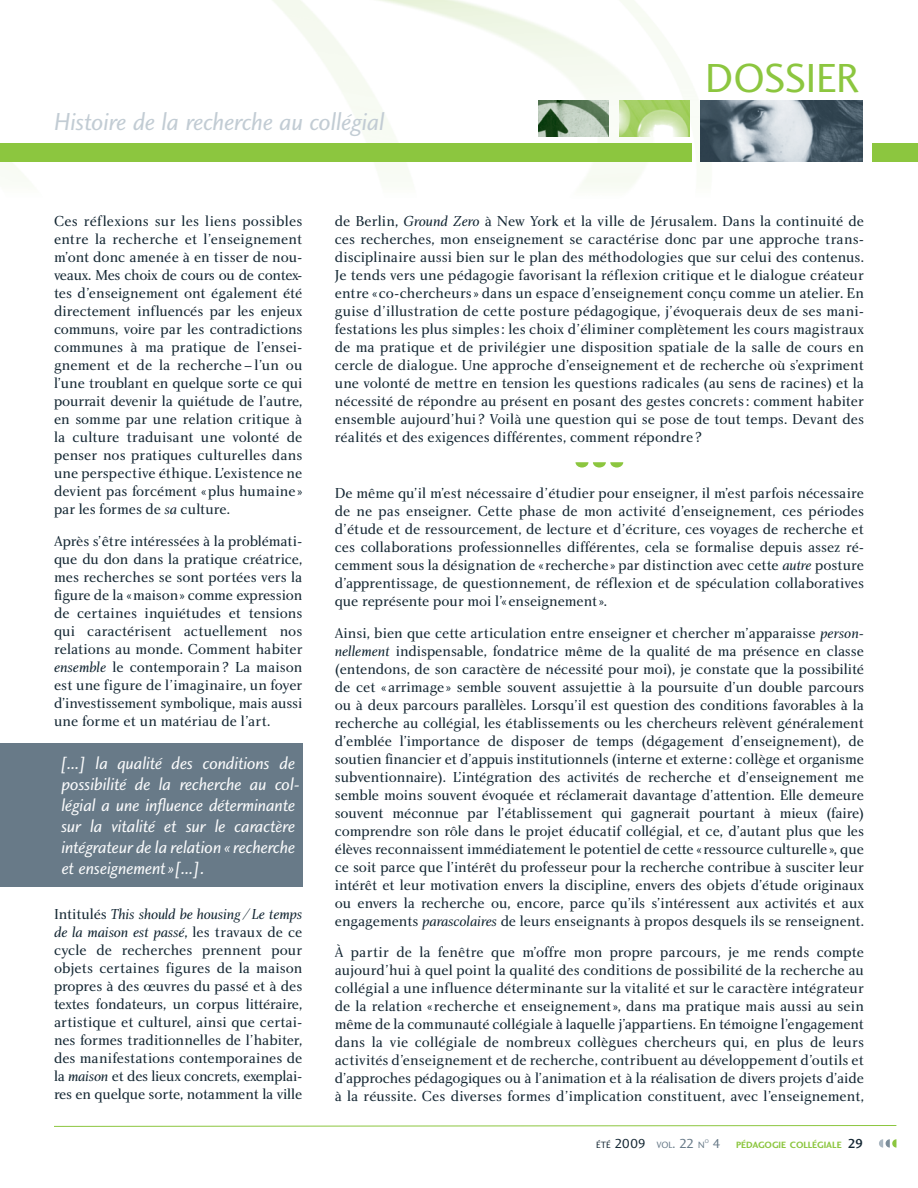
<style>
.page{position:relative;width:918px;height:1188px;background:#fff}
.page>*{position:absolute;margin:0;border:0;box-sizing:border-box;transform-origin:0 0}
.t1{font:42px "Charlotte Sans Book Plain";letter-spacing:-.015em;color:#8cc63f}
.t2{font:25.5px "Charlotte Sans Book Italic Plain";letter-spacing:-.01em;color:#c2ccd4}
.t3{font:18px/21px "Charlotte Sans Book Italic Plain";letter-spacing:-.01em;color:#f9fafb}
.t4{font:15px/18px "Charlotte Book Plain";letter-spacing:-.005em;color:#142733;text-align:justify}
.t5{font:15px/18px "Charlotte Book Italic Plain";letter-spacing:-.01em;color:#142733}
.t6{font:13.5px "Charlotte Sans Book Plain";letter-spacing:-.05em;color:#142733}
.t7{font:9.45px "Charlotte Sans Bold Plain";color:#8cc63f}
.t8{font:5.55px "Charlotte Sans Book Plain";color:#687a88}
.s1{font-family:"Charlotte Book Italic Plain"}
.s2{font-family:"Charlotte Book Plain"}
.s3{font-size:9.45px}
.s4{font-size:9.45px;color:#687a88}
.s5{color:#687a88}
.s6{font-family:"Charlotte Sans Book Plain";font-size:13.5px;color:#687a88}
.s7{font-family:"Charlotte Sans Medium Plain";font-size:13.5px;color:#142733}
</style>
<div class="page">
<div style="left:0;top:743px;width:302px;height:144px;background:#687a88"></div>
<img style="left:0;top:0;width:918px;height:188px">
<img style="left:701px;top:101px;width:162px;height:61px">
<img style="left:619px;top:101px;width:70px;height:36px">
<img style="left:538px;top:101px;width:71px;height:36px">
<svg style="left:879px;top:1139px;width:17px;height:9px"></svg>
<svg style="left:54px;top:1125px;width:843px;height:2px;background:#c4e19e"></svg>
<div style="left:872px;top:144px;width:46px;height:18px;background:#8cc63f"></div>
<div style="left:0;top:144px;width:691px;height:18px;background:#8cc63f"></div>
<svg style="left:575px;top:462px;width:48px;height:6px"></svg>
<h2 class="t2" style="left:54px;top:112px;width:332px">Histoire de la recherche au collégial</h2>
<h1 class="t1" style="left:705px;top:62px;width:156px">DOSSIER</h1>
<p class="t4" style="left:54px;top:213px;width:250px">Ces réflexions sur les liens possibles entre la recherche et l’enseignement m’ont donc amenée à en tisser de nou&shy;veaux. Mes choix de cours ou de contex&shy;tes d’enseignement ont également été directement influencés par les enjeux communs, voire par les contradictions communes à ma pratique de l’ensei&shy;gnement et de la recherche – l’un ou l’une troublant en quelque sorte ce qui pourrait devenir la quiétude de l’autre, en somme par une relation critique à la culture traduisant une volonté de penser nos pratiques culturelles dans une perspective éthique. L’existence ne devient pas forcément « plus humaine » par les formes de <span class="s1">sa</span> culture.</p>
<p class="t4" style="left:54px;top:533px;width:250px">Après s’être intéressées à la problémati&shy;que du don dans la pratique créatrice, mes recherches se sont portées vers la figure de la « maison » comme expression de certaines inquiétudes et tensions qui caractérisent actuellement nos relations au monde. Comment habiter <span class="s1">ensemble</span> le contemporain ? La maison est une figure de l’imaginaire, un foyer d’investissement symbolique, mais aussi une forme et un matériau de l’art.</p>
<p class="t3" style="left:60px;top:754px;width:241px">[...] la qualité des conditions de possibilité de la recherche au col&shy;légial a une influence déterminante sur la vitalité et sur le caractère intégrateur de la relation « recherche et enseignement »[...].</p>
<p class="t5" style="left:54px;top:906px;width:250px"><span class="s2">Intitulés</span> This should be housing/Le temps de la maison est passé<span class="s2">, les travaux de ce</span></p>
<p class="t4" style="left:54px;top:942px;width:250px">cycle de recherches prennent pour objets certaines figures de la maison propres à des œuvres du passé et à des textes fondateurs, un corpus littéraire, artistique et culturel, ainsi que certai&shy;nes formes traditionnelles de l’habiter, des manifestations contemporaines de la <span class="s1">maison</span> et des lieux concrets, exemplai&shy;res en quelque sorte, notamment la ville</p>
<p class="t4" style="left:335px;top:213px;width:531px">de Berlin, <span class="s1">Ground Zero</span> à New York et la ville de Jérusalem. Dans la continuité de ces recherches, mon enseignement se caractérise donc par une approche trans&shy;disciplinaire aussi bien sur le plan des méthodologies que sur celui des contenus.<br>Je tends vers une pédagogie favorisant la réflexion critique et le dialogue créateur entre « co-chercheurs » dans un espace d’enseignement conçu comme un atelier. En guise d’illustration de cette posture pédagogique, j’évoquerais deux de ses mani&shy;festations les plus simples : les choix d’éliminer complètement les cours magistraux de ma pratique et de privilégier une disposition spatiale de la salle de cours en cercle de dialogue. Une approche d’enseignement et de recherche où s’expriment une volonté de mettre en tension les questions radicales (au sens de racines) et la nécessité de répondre au présent en posant des gestes concrets : comment habiter ensemble aujourd’hui ? Voilà une question qui se pose de tout temps. Devant des réalités et des exigences différentes, comment répondre ?</p>
<p class="t4" style="left:335px;top:486px;width:531px">De même qu’il m’est nécessaire d’étudier pour enseigner, il m’est parfois nécessaire de ne pas enseigner. Cette phase de mon activité d’enseignement, ces périodes d’étude et de ressourcement, de lecture et d’écriture, ces voyages de recherche et ces collaborations professionnelles différentes, cela se formalise depuis assez ré&shy;cemment sous la désignation de « recherche » par distinction avec cette <span class="s1">autre</span> posture d’apprentissage, de questionnement, de réflexion et de spéculation collaboratives que représente pour moi l’« enseignement ».</p>
<p class="t4" style="left:335px;top:625px;width:531px">Ainsi, bien que cette articulation entre enseigner et chercher m’apparaisse <span class="s1">person&shy;nellement</span> indispensable, fondatrice même de la qualité de ma présence en classe (entendons, de son caractère de nécessité pour moi), je constate que la possibilité de cet « arrimage » semble souvent assujettie à la poursuite d’un double parcours ou à deux parcours parallèles. Lorsqu’il est question des conditions favorables à la recherche au collégial, les établissements ou les chercheurs relèvent généralement d’emblée l’importance de disposer de temps (dégagement d’enseignement), de soutien financier et d’appuis institutionnels (interne et externe : collège et organisme subventionnaire). L’intégration des activités de recherche et d’enseignement me semble moins souvent évoquée et réclamerait davantage d’attention. Elle demeure souvent méconnue par l’établissement qui gagnerait pourtant à mieux (faire) comprendre son rôle dans le projet éducatif collégial, et ce, d’autant plus que les élèves reconnaissent immédiatement le potentiel de cette « ressource culturelle », que ce soit parce que l’intérêt du professeur pour la recherche contribue à susciter leur intérêt et leur motivation envers la discipline, envers des objets d’étude originaux ou envers la recherche ou, encore, parce qu’ils s’intéressent aux activités et aux engagements <span class="s1">parascolaires</span> de leurs enseignants à propos desquels ils se renseignent.</p>
<p class="t4" style="left:335px;top:945px;width:531px">À partir de la fenêtre que m’offre mon propre parcours, je me rends compte aujourd’hui à quel point la qualité des conditions de possibilité de la recherche au collégial a une influence déterminante sur la vitalité et sur le caractère intégrateur de la relation « recherche et enseignement », dans ma pratique mais aussi au sein même de la communauté collégiale à laquelle j’appartiens. En témoigne l’engagement dans la vie collégiale de nombreux collègues chercheurs qui, en plus de leurs activités d’enseignement et de recherche, contribuent au développement d’outils et d’approches pédagogiques ou à l’animation et à la réalisation de divers projets d’aide à la réussite. Ces diverses formes d’implication constituent, avec l’enseignement,</p>
<p class="t6" style="left:596px;top:1138px;width:110px"><span class="s3">ÉTÉ</span> 2009 <span class="s4">VOL</span><span class="s5">. 22</span> <span class="s4">N</span></p>
<p class="t8" style="left:705px;top:1139px;width:6px">O</p>
<p class="t7" style="left:713px;top:1141px;width:152px"><span class="s6">4</span> PÉDAGOGIE COLLÉGIALE <span class="s7">29</span></p>
</div>
